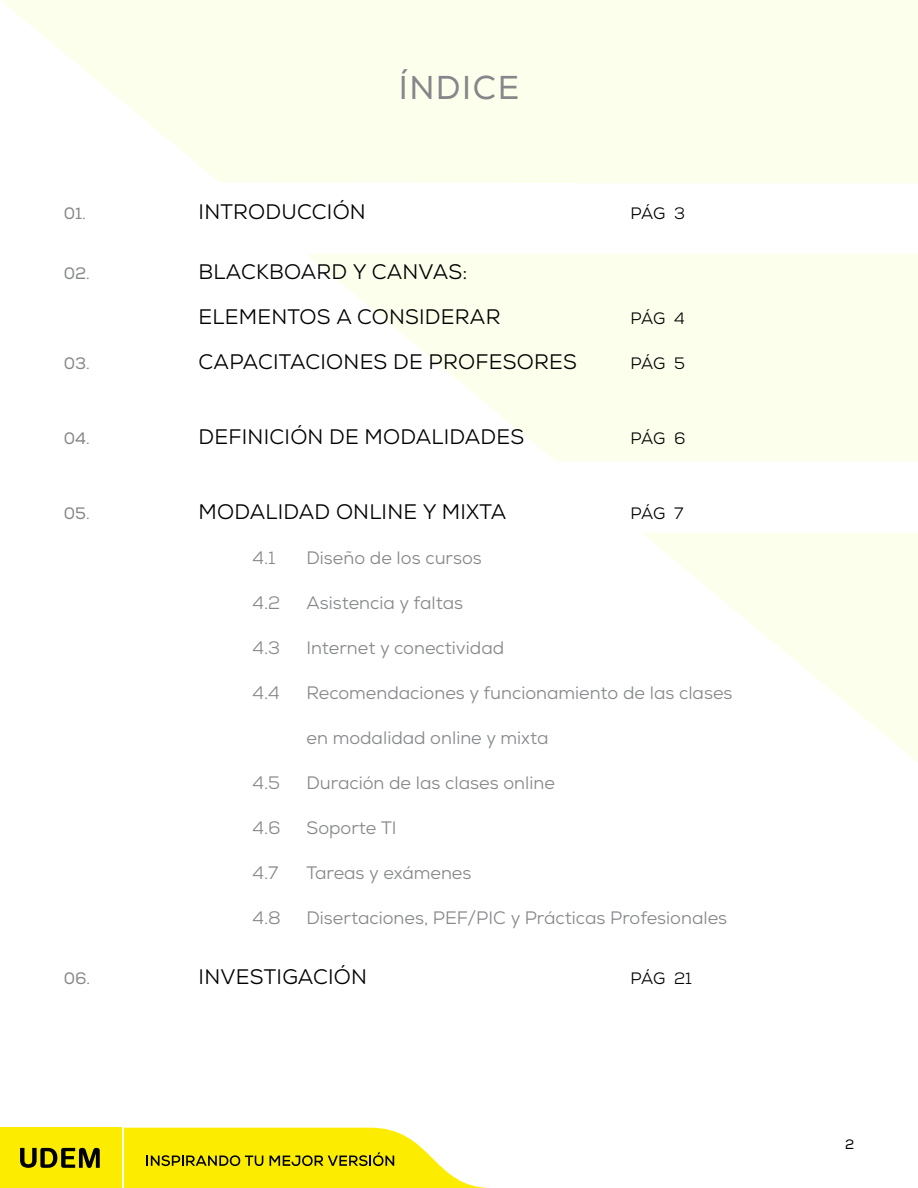
<style>
.page{position:relative;width:918px;height:1188px;background:#fff}
.page>*{position:absolute;margin:0;border:0;box-sizing:border-box;transform-origin:0 0}
.t1{font:33px "Nexa";letter-spacing:.045em;color:#85878a}
.t2{font:21px/45px "Nexa";letter-spacing:.01em;color:#000}
.t3{font:18px "Nexa";color:#85878a}
.t4{font:16.5px "Nexa";letter-spacing:-.02em;color:#000}
.t5{font:16.5px "Nexa";color:#85878a}
.t6{font:13.5px "Nexa";color:#000}
.s1{font-size:15px}
</style>
<div class="page">
<svg style="left:642px;top:533px;width:276px;height:229px"></svg>
<svg style="left:306px;top:254px;width:612px;height:207px;fill:#fdffed"></svg>
<svg style="left:1px;top:0;width:917px;height:184px;background:#fdffef"></svg>
<svg style="left:124px;top:1128px;width:366px;height:60px"></svg>
<div style="left:0;top:1127px;width:121px;height:61px;background:#fced00"></div>
<svg style="left:20px;top:1148px;width:80px;height:20px"></svg>
<p class="t5" style="left:64px;top:203px;width:23px">01<span class="s1">.</span></p>
<p class="t5" style="left:64px;top:263px;width:28px">02<span class="s1">.</span></p>
<p class="t5" style="left:64px;top:353px;width:28px">03<span class="s1">.</span></p>
<p class="t5" style="left:64px;top:428px;width:27px">04<span class="s1">.</span></p>
<p class="t5" style="left:64px;top:503px;width:27px">05<span class="s1">.</span></p>
<p class="t5" style="left:64px;top:968px;width:28px">06<span class="s1">.</span></p>
<h1 class="t1" style="left:399px;top:68px;width:122px">ÍNDICE</h1>
<p class="t2" style="left:199px;top:189px;width:169px">INTRODUCCIÓN</p>
<p class="t4" style="left:631px;top:203px;width:56px">PÁG 3</p>
<p class="t2" style="left:199px;top:249px;width:303px">BLACKBOARD Y CANVAS:<br>ELEMENTOS A CONSIDERAR</p>
<p class="t4" style="left:631px;top:308px;width:56px">PÁG 4</p>
<p class="t2" style="left:199px;top:339px;width:380px">CAPACITACIONES DE PROFESORES</p>
<p class="t4" style="left:631px;top:353px;width:56px">PÁG 5</p>
<p class="t2" style="left:199px;top:414px;width:327px">DEFINICIÓN DE MODALIDADES</p>
<p class="t4" style="left:631px;top:428px;width:56px">PÁG 6</p>
<p class="t2" style="left:199px;top:489px;width:309px">MODALIDAD ONLINE Y MIXTA</p>
<p class="t4" style="left:631px;top:503px;width:54px">PÁG 7</p>
<p class="t3" style="left:253px;top:546px;width:25px">4.1</p>
<p class="t3" style="left:307px;top:546px;width:177px">Diseño de los cursos</p>
<p class="t3" style="left:253px;top:591px;width:29px">4.2</p>
<p class="t3" style="left:307px;top:591px;width:158px">Asistencia y faltas</p>
<p class="t3" style="left:253px;top:636px;width:29px">4.3</p>
<p class="t3" style="left:307px;top:636px;width:199px">Internet y conectividad</p>
<p class="t3" style="left:253px;top:681px;width:29px">4.4</p>
<p class="t3" style="left:307px;top:681px;width:428px">Recomendaciones y funcionamiento de las clases</p>
<p class="t3" style="left:307px;top:726px;width:243px">en modalidad online y mixta</p>
<p class="t3" style="left:253px;top:771px;width:29px">4.5</p>
<p class="t3" style="left:307px;top:771px;width:250px">Duración de las clases online</p>
<p class="t3" style="left:253px;top:816px;width:30px">4.6</p>
<p class="t3" style="left:307px;top:816px;width:92px">Soporte TI</p>
<p class="t3" style="left:253px;top:861px;width:27px">4.7</p>
<p class="t3" style="left:307px;top:861px;width:167px">Tareas y exámenes</p>
<p class="t3" style="left:253px;top:906px;width:30px">4.8</p>
<p class="t3" style="left:307px;top:906px;width:422px">Disertaciones, PEF/PIC y Prácticas Profesionales</p>
<p class="t2" style="left:199px;top:954px;width:170px">INVESTIGACIÓN</p>
<p class="t4" style="left:631px;top:968px;width:63px">PÁG 21</p>
<p class="t6" style="left:845px;top:1136px;width:11px">2</p>
</div>
